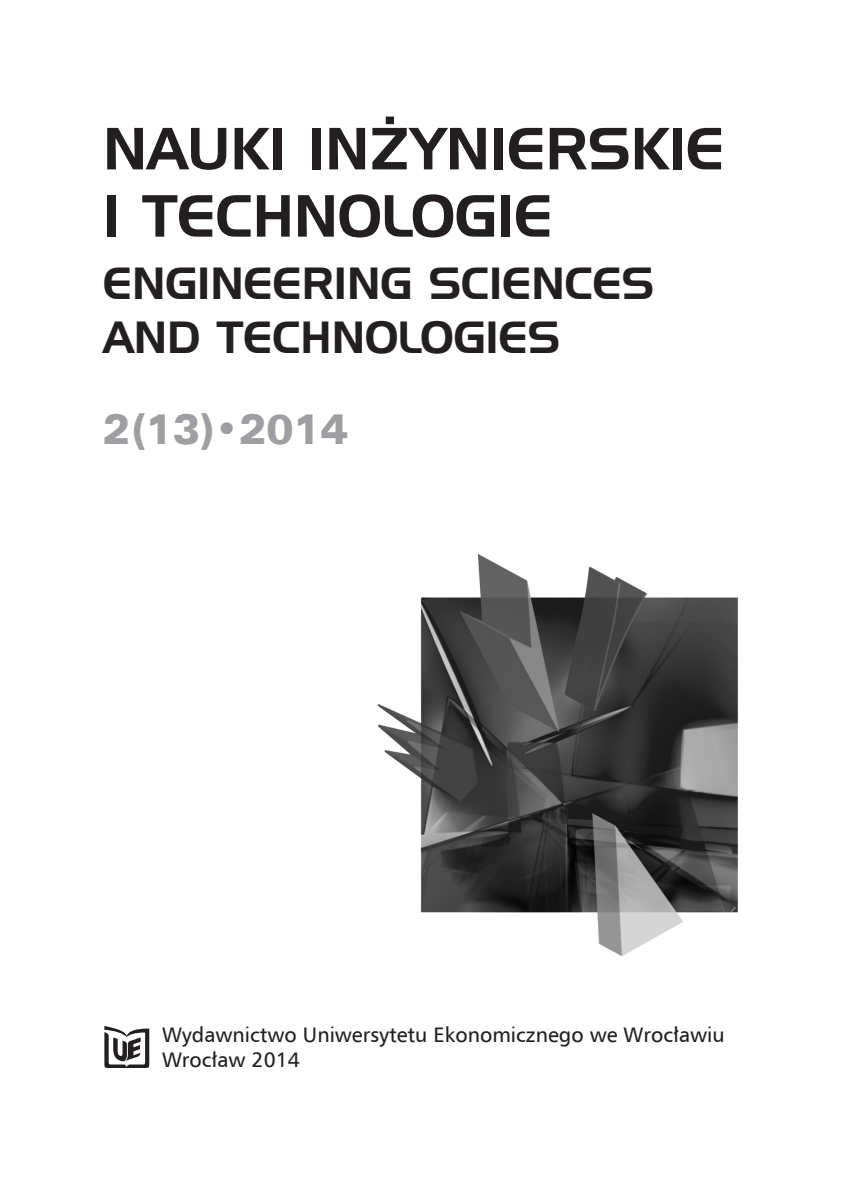
<style>
.page{position:relative;width:841px;height:1189px;background:#fff}
.page>*{position:absolute;margin:0;border:0;box-sizing:border-box;transform-origin:0 0}
.t1{font:57.75px/67.2px "Handel Gothic EU";color:#231f20}
.t2{font:43.75px/54.2px "Handel Gothic EU";color:#231f20}
.t3{font:42px "Zurich Blk Ex EU";color:#9d9fa2;scale:.85 1}
.t4{font:21px/25.2px "Humnst 777 EU";color:#231f20}
</style>
<div class="page">
<svg style="left:104px;top:1026px;width:45px;height:41px"></svg>
<img style="left:377px;top:553px;width:361px;height:403px">
<h1 class="t1" style="left:103px;top:115px;width:623px">NAUKI INŻYNIERSKIE<br>I TECHNOLOGIE</h1>
<h2 class="t2" style="left:103px;top:256px;width:553px">ENGINEERING SCIENCES<br>AND TECHNOLOGIES</h2>
<h3 class="t3" style="left:103px;top:404px;width:289px">2(13)•2014</h3>
<p class="t4" style="left:162px;top:1021px;width:564px">Wydawnictwo Uniwersytetu Ekonomicznego we Wrocławiu<br>Wrocław 2014</p>
</div>
